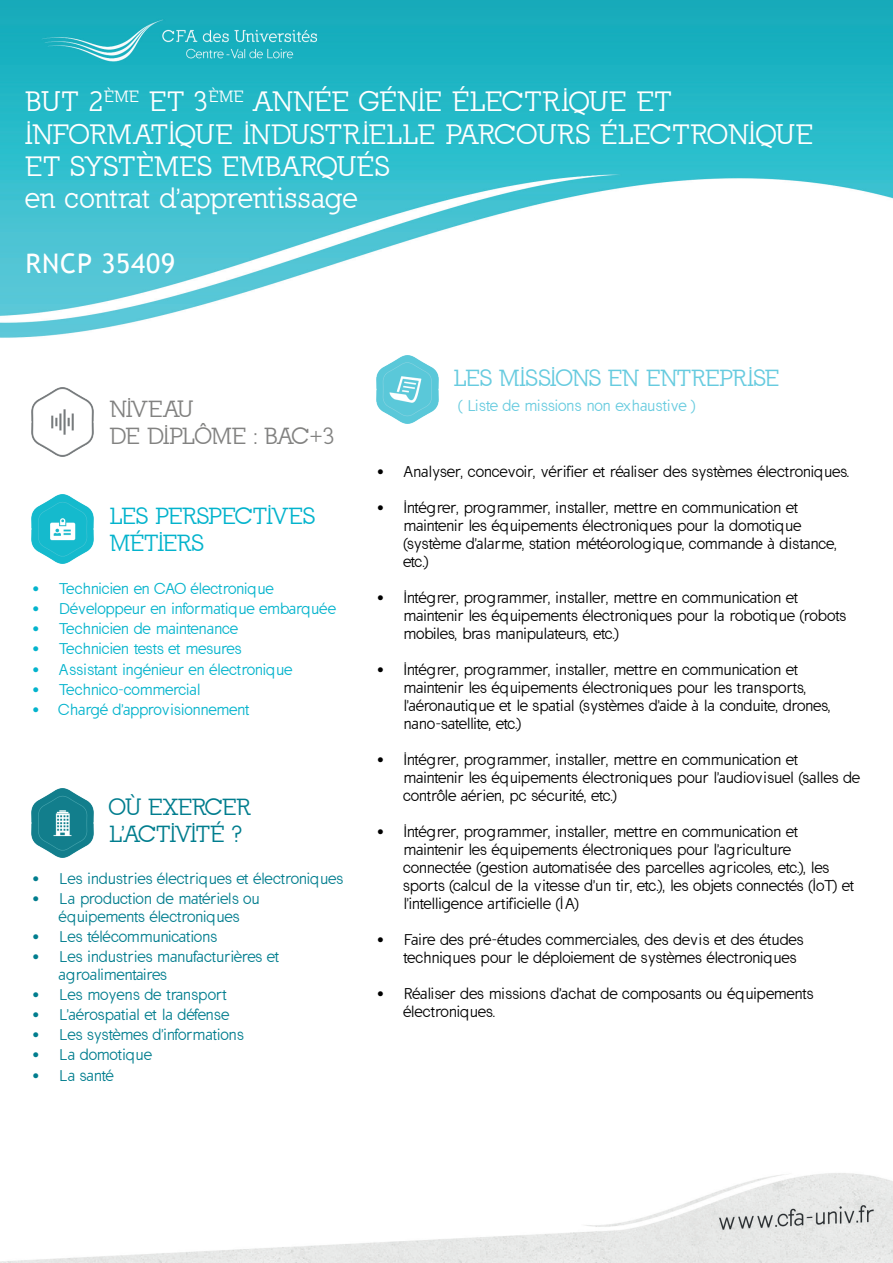
<style>
.page{position:relative;width:893px;height:1263px;background:#fff}
.page>*{position:absolute;margin:0;border:0;box-sizing:border-box;transform-origin:0 0}
.t1{font:27px/32.4px "California";letter-spacing:.03em;color:#fff}
.t2{font:27px "Trebuchet MS";letter-spacing:.03em;color:#fff}
.t3{font:22.5px "California";color:#67cbdf}
.t4{font:22.5px/27px "California";color:#03b3cc}
.t5{font:22.5px/27px "California";color:#828281}
.t6{font:22.5px/27px "California";color:#007d8e}
.t7{font:15px/18px "California Sans";color:#000}
.t8{font:15px "California Sans";color:#03b3cc}
.t9{font:15px/18px "California Sans";letter-spacing:.025em;color:#007d8e;text-align:center}
.t10{font:15px/18px "California Sans";letter-spacing:.025em;color:#000}
.t11{font:15px/18px "California Sans";color:#007d8e}
.t12{font:15px "California Sans";letter-spacing:.025em;color:#67cbdf}
</style>
<div class="page">
<img style="left:0;top:0;width:893px;height:1263px">
<img style="left:32px;top:388px;width:62px;height:69px">
<img style="left:32px;top:495px;width:62px;height:69px">
<img style="left:32px;top:788px;width:62px;height:69px">
<img style="left:376px;top:355px;width:62px;height:69px">
<h1 class="t1" style="left:26px;top:86px;width:789px">BUT 2<sup>ÈME</sup> ET 3<sup>ÈME</sup> ANNÉE GÉNIE ÉLECTRIQUE ET INFORMATIQUE INDUSTRIELLE PARCOURS ÉLECTRONIQUE ET SYSTÈMES EMBARQUÉS<br>en contrat d'apprentissage</h1>
<h1 class="t2" style="left:26px;top:248px;width:151px">RNCP 35409</h1>
<h2 class="t5" style="left:110px;top:396px;width:226px">NIVEAU<br>DE DIPLÔME : BAC+3</h2>
<h2 class="t4" style="left:110px;top:503px;width:206px">LES PERSPECTIVES<br>MÉTIERS</h2>
<p class="t8" style="left:32px;top:580px;width:243px">• Technicien en CAO électronique</p>
<p class="t8" style="left:32px;top:600px;width:305px">• Développeur en informatique embarquée</p>
<p class="t8" style="left:32px;top:620px;width:208px">• Technicien de maintenance</p>
<p class="t8" style="left:32px;top:640px;width:211px">• Technicien tests et mesures</p>
<p class="t8" style="left:32px;top:660px;width:262px">• Assistant ingénieur en électronique</p>
<p class="t8" style="left:32px;top:681px;width:170px">• Technico-commercial</p>
<p class="t8" style="left:32px;top:701px;width:219px">• Chargé d'approvisionnement</p>
<h2 class="t6" style="left:109px;top:793px;width:142px">OÙ EXERCER<br>L'ACTIVITÉ ?</h2>
<p class="t9" style="left:32px;top:869px;width:312px">• Les industries électriques et électroniques</p>
<p class="t9" style="left:32px;top:889px;width:229px">• La production de matériels ou équipements électroniques</p>
<p class="t11" style="left:32px;top:928px;width:187px">• Les télécommunications</p>
<p class="t11" style="left:59px;top:948px;width:221px;text-indent:-27px">• Les industries manufacturières et agroalimentaires</p>
<p class="t9" style="left:32px;top:986px;width:196px">• Les moyens de transport</p>
<p class="t9" style="left:32px;top:1006px;width:199px">• L'aérospatial et la défense</p>
<p class="t9" style="left:32px;top:1026px;width:213px">• Les systèmes d'informations</p>
<p class="t9" style="left:32px;top:1046px;width:121px">• La domotique</p>
<p class="t9" style="left:32px;top:1066px;width:83px">• La santé</p>
<h2 class="t3" style="left:454px;top:365px;width:327px">LES MISSIONS EN ENTREPRISE</h2>
<p class="t12" style="left:458px;top:397px;width:239px">( Liste de missions non exhaustive )</p>
<p class="t7" style="left:376px;top:463px;width:474px">• Analyser, concevoir, vérifier et réaliser des systèmes électroniques.</p>
<p class="t7" style="left:403px;top:499px;width:435px;text-indent:-27px">• Intégrer, programmer, installer, mettre en communication et maintenir les équipements électroniques pour la domotique (système d'alarme, station météorologique, commande à distance, etc.)</p>
<p class="t7" style="left:403px;top:589px;width:444px;text-indent:-27px">• Intégrer, programmer, installer, mettre en communication et maintenir les équipements électroniques pour la robotique (robots mobiles, bras manipulateurs, etc.)</p>
<p class="t7" style="left:403px;top:661px;width:429px;text-indent:-27px">• Intégrer, programmer, installer, mettre en communication et maintenir les équipements électroniques pour les transports, l'aéronautique et le spatial (systèmes d'aide à la conduite, drones, nano-satellite, etc.)</p>
<p class="t7" style="left:403px;top:751px;width:458px;text-indent:-27px">• Intégrer, programmer, installer, mettre en communication et maintenir les équipements électroniques pour l'audiovisuel (salles de contrôle aérien, pc sécurité, etc.)</p>
<p class="t7" style="left:403px;top:823px;width:452px;text-indent:-27px">• Intégrer, programmer, installer, mettre en communication et maintenir les équipements électroniques pour l'agriculture connectée (gestion automatisée des parcelles agricoles, etc.), les sports (calcul de la vitesse d'un tir, etc.), les objets connectés (IoT) et l'intelligence artificielle (I A)</p>
<p class="t10" style="left:403px;top:931px;width:401px;text-indent:-27px">• Faire des pré-études commerciales, des devis et des études techniques pour le déploiement de systèmes électroniques</p>
<p class="t10" style="left:403px;top:985px;width:411px;text-indent:-27px">• Réaliser des missions d'achat de composants ou équipements électroniques.</p>
</div>
